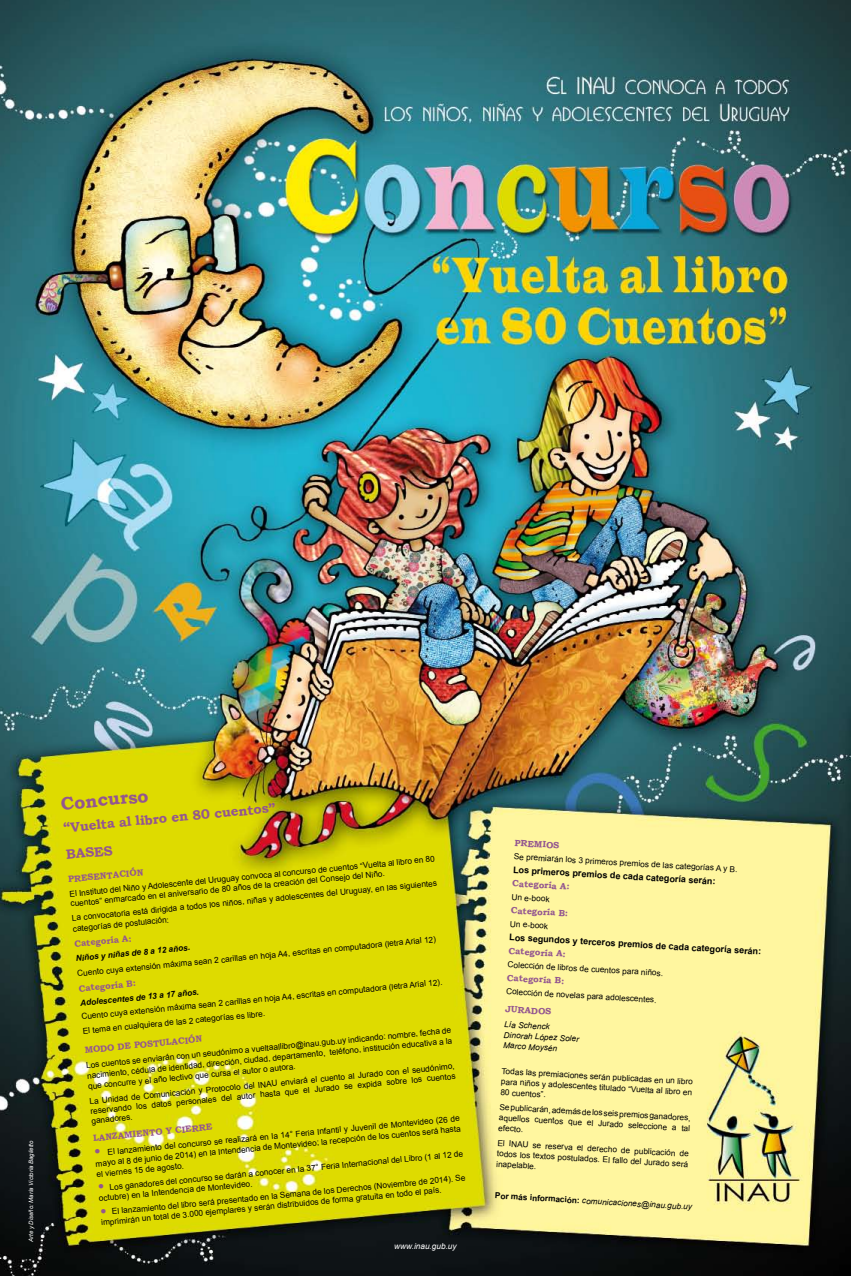
<style>
.page{position:relative;width:851px;height:1276px;background:#fff}
.page>*{position:absolute;margin:0;border:0;box-sizing:border-box;transform-origin:0 0}
.t1{font:700 18px "Bookman Old Style";color:#935690}
.t2{font:700 13.5px/27.7px "Bookman Old Style";color:#935690}
.t3{font:700 9px "Bookman Old Style";color:#935690}
.t4{font:700 9px "Arial";color:#000}
.t5{font:8.25px/10.4px "Arial";color:#000}
.t6{font:italic 8.25px/10.5px "Arial";color:#000}
.t7{font:italic 700 8.25px "Arial";color:#000}
.t8{font:italic 8.25px "Arial";color:#fff}
.t9{font:italic 6px "Arial";color:#fff}
.s1{font-family:"Bookman Old Style";font-weight:700;font-size:13.5px;color:#935690}
.s2{font-weight:700;font-style:normal}
</style>
<div class="page">
<img style="left:0;top:0;width:850px;height:1276px">
<p class="t9" style="left:27px;top:1242px;width:103px;rotate:-90deg">Arte y Diseño: María Victoria Baglietto</p>
<h1 class="t1" style="left:60px;top:791px;width:89px;rotate:-6deg">Concurso</h1>
<h2 class="t2" style="left:62px;top:813px;width:215px;rotate:-5deg">“Vuelta al libro en 80 cuentos”<br>BASES</h2>
<p class="t3" style="left:68px;top:872px;width:77px;rotate:-5deg">PRESENTACIÓN</p>
<p class="t5" style="left:69px;top:887px;width:368px;line-height:10.1px;rotate:-5deg">El Instituto del Niño y Adolescente del Uruguay convoca al concurso de cuentos “Vuelta al libro en 80 cuentos” enmarcado en el aniversario de 80 años de la creación del Consejo del Niño.</p>
<p class="t5" style="left:71px;top:910px;width:368px;line-height:11.9px;rotate:-5deg">La convocatoria está dirigida a todos los niños, niñas y adolescentes del Uruguay, en las siguientes categorías de postulación:</p>
<p class="t3" style="left:74px;top:937px;width:59px;rotate:-5deg">Categoría A:</p>
<p class="t7" style="left:75px;top:952px;width:116px;rotate:-5deg">Niños y niñas de 8 a 12 años.</p>
<p class="t5" style="left:77px;top:967px;width:361px;rotate:-5deg">Cuento cuya extensión máxima sean 2 carillas en hoja A4, escritas en computadora (letra Arial 12)</p>
<p class="t3" style="left:78px;top:982px;width:59px;rotate:-5deg">Categoría B:</p>
<p class="t7" style="left:80px;top:997px;width:121px;rotate:-5deg">Adolescentes de 13 a 17 años.</p>
<p class="t5" style="left:81px;top:1007px;width:364px;line-height:15.2px;rotate:-5deg">Cuento cuya extensión máxima sean 2 carillas en hoja A4, escritas en computadora (letra Arial 12).<br>El tema en cualquiera de las 2 categorías es libre.</p>
<p class="t3" style="left:84px;top:1043px;width:119px;rotate:-5deg">MODO DE POSTULACIÓN</p>
<p class="t5" style="left:86px;top:1058px;width:368px;line-height:10.9px;text-align:justify;rotate:-5deg">Los cuentos se enviarán con un seudónimo a vueltaallibro@inau.gub.uy indicando: nombre, fecha de nacimiento, cédula de identidad, dirección, ciudad, departamento, teléfono, institución educativa a la que concurre y el año lectivo que cursa el autor o autora.</p>
<p class="t5" style="left:89px;top:1094px;width:368px;line-height:10px;rotate:-5deg">La Unidad de Comunicación y Protocolo del INAU enviará el cuento al Jurado con el seudónimo, reservando los datos personales del autor hasta que el Jurado se expida sobre los cuentos</p>
<p class="t5" style="left:91px;top:1115px;width:43px;rotate:-5deg">ganadores.</p>
<p class="t3" style="left:93px;top:1131px;width:121px;rotate:-5deg">LANZAMIENTO Y CIERRE</p>
<p class="t5" style="left:94px;top:1146px;width:368px;rotate:-5deg"><span class="s1">•</span> El lanzamiento del concurso se realizará en la 14° Feria Infantil y Juvenil de Montevideo (26 de mayo al 8 de junio de 2014) en la Intendencia de Montevideo; la recepción de los cuentos será hasta</p>
<p class="t5" style="left:96px;top:1168px;width:89px;rotate:-5deg">el viernes 15 de agosto.</p>
<p class="t5" style="left:97px;top:1181px;width:368px;line-height:10.9px;rotate:-5deg"><span class="s1">•</span> Los ganadores del concurso se darán a conocer en la 37° Feria Internacional del Libro (1 al 12 de octubre) en la Intendencia de Montevideo.</p>
<p class="t5" style="left:100px;top:1206px;width:368px;line-height:9.9px;rotate:-5deg"><span class="s1">•</span> El lanzamiento del libro será presentado en la Semana de los Derechos (Noviembre de 2014). Se imprimirán un total de 3.000 ejemplares y serán distribuidos de forma gratuita en todo el país.</p>
<p class="t8" style="left:394px;top:1240px;width:64px">www.inau.gub.uy</p>
<p class="t3" style="left:515px;top:836px;width:46px;rotate:3deg">PREMIOS</p>
<p class="t5" style="left:514px;top:852px;width:225px;rotate:3deg">Se premiarán los 3 primeros premios de las categorías A y B.</p>
<p class="t4" style="left:513px;top:864px;width:204px;rotate:3deg">Los primeros premios de cada categoría serán:</p>
<p class="t3" style="left:512px;top:877px;width:59px;rotate:3deg">Categoría A:</p>
<p class="t5" style="left:512px;top:892px;width:40px;rotate:3deg">Un e-book</p>
<p class="t3" style="left:511px;top:904px;width:59px;rotate:3deg">Categoría B:</p>
<p class="t5" style="left:510px;top:919px;width:40px;rotate:3deg">Un e-book</p>
<p class="t4" style="left:509px;top:931px;width:254px;rotate:3deg">Los segundos y terceros premios de cada categoría serán:</p>
<p class="t3" style="left:509px;top:944px;width:59px;rotate:3deg">Categoría A:</p>
<p class="t5" style="left:508px;top:959px;width:157px;rotate:3deg">Colección de libros de cuentos para niños.</p>
<p class="t3" style="left:507px;top:971px;width:59px;rotate:3deg">Categoría B:</p>
<p class="t5" style="left:506px;top:986px;width:152px;rotate:3deg">Colección de novelas para adolescentes.</p>
<p class="t3" style="left:505px;top:1002px;width:48px;rotate:3deg">JURADOS</p>
<p class="t6" style="left:504px;top:1019px;width:77px;rotate:3deg">Lía Schenck<br>Dinorah López Soler<br>Marco Moysén</p>
<p class="t5" style="left:501px;top:1066px;width:193px;text-align:justify;rotate:3deg">Todas las premiaciones serán publicadas en un libro para niños y adolescentes titulado “Vuelta al libro en 80 cuentos”.</p>
<p class="t5" style="left:499px;top:1102px;width:193px;text-align:justify;rotate:3deg">Se publicarán, además de los seis premios ganadores, aquellos cuentos que el Jurado seleccione a tal efecto.</p>
<p class="t5" style="left:497px;top:1138px;width:193px;text-align:justify;rotate:3deg">El INAU se reserva el derecho de publicación de todos los textos postulados. El fallo del Jurado será inapelable.</p>
<p class="t6" style="left:495px;top:1191px;width:199px;rotate:3deg"><span class="s2">Por más información:</span> comunicaciones@inau.gub.uy</p>
</div>
